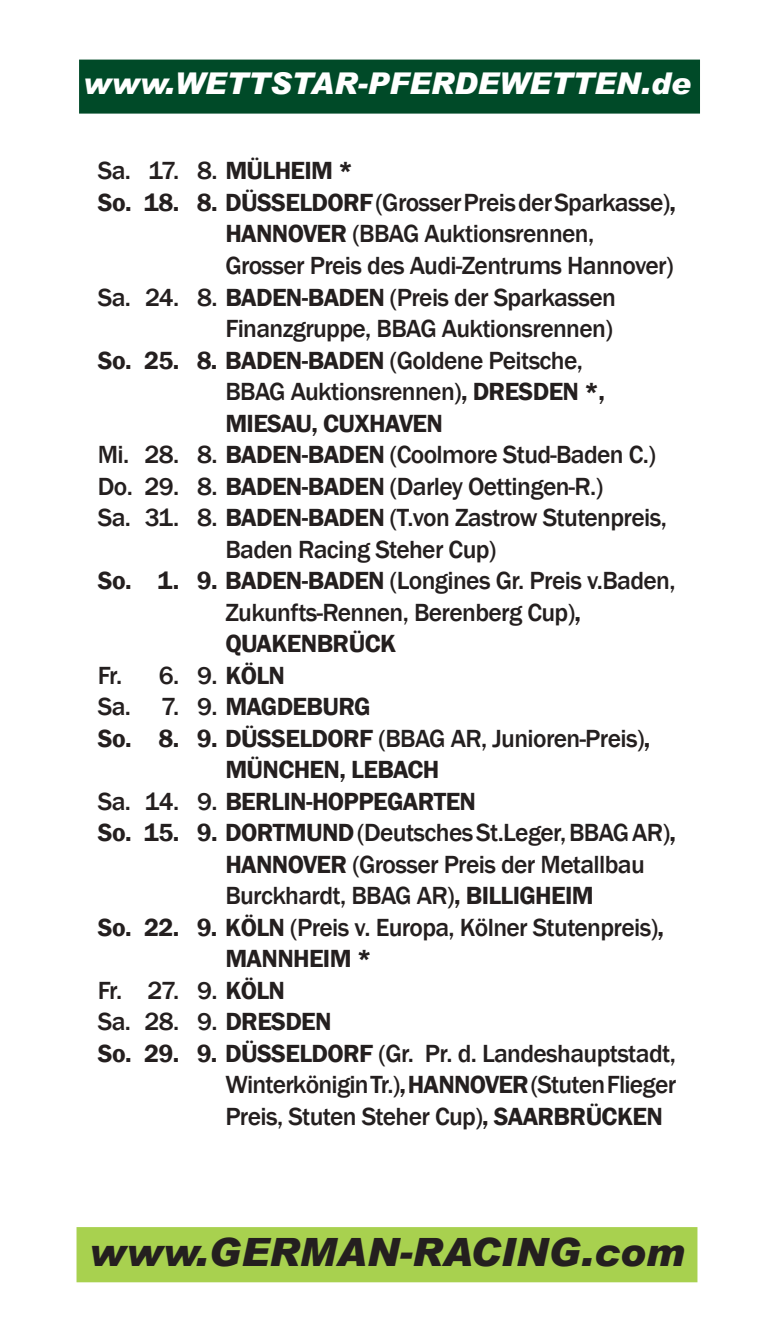
<style>
.page{position:relative;width:774px;height:1344px;background:#fff}
.page>*{position:absolute;margin:0;border:0;box-sizing:border-box;transform-origin:0 0}
.t1{font:italic 900 39px "Arial";color:#241f1f}
.t2{font:italic 900 30px "Arial";color:#fff}
.t3{font:500 25.5px "Franklin Gothic";letter-spacing:-.025em;color:#241f1f}
.t4{font:600 25.5px "Franklin Gothic";letter-spacing:-.025em;color:#241f1f}
.s1{font-weight:600}
.s2{font-weight:500}
</style>
<div class="page">
<div style="left:77px;top:1227px;width:620px;height:55px;background:#a8d14f;border:3px solid #a8d14f"></div>
<div style="left:79px;top:60px;width:621px;height:54px;background:#004a28;border:3px solid #004a28"></div>
<p class="t2" style="left:83px;top:65px;width:609px">www.WETTSTAR-PFERDEWETTEN.de</p>
<p class="t3" style="left:98px;top:155px;width:257px">Sa. 17. 8. <span class="s1">MÜLHEIM *</span></p>
<p class="t3" style="left:98px;top:187px;width:580px"><span class="s1">So. 18. 8. DÜSSELDORF</span> (Grosser Preis der Sparkasse)<span class="s1">,</span></p>
<p class="t3" style="left:225px;top:218px;width:370px"><span class="s1">HANNOVER</span> (BBAG Auktionsrennen,</p>
<p class="t3" style="left:225px;top:250px;width:450px">Grosser Preis des Audi-Zentrums Hannover)</p>
<p class="t3" style="left:98px;top:281px;width:520px">Sa. 24. 8. <span class="s1">BADEN-BADEN</span> (Preis der Sparkassen</p>
<p class="t3" style="left:225px;top:313px;width:389px">Finanzgruppe, BBAG Auktionsrennen)</p>
<p class="t4" style="left:98px;top:344px;width:487px">So. 25. 8. BADEN-BADEN <span class="s2">(Goldene Peitsche,</span></p>
<p class="t3" style="left:225px;top:376px;width:381px">BBAG Auktionsrennen)<span class="s1">, DRESDEN *,</span></p>
<p class="t4" style="left:225px;top:407px;width:219px">MIESAU, CUXHAVEN</p>
<p class="t3" style="left:98px;top:439px;width:560px">Mi. 28. 8. <span class="s1">BADEN-BADEN</span> (Coolmore Stud-Baden C.)</p>
<p class="t3" style="left:98px;top:470px;width:507px">Do. 29. 8. <span class="s1">BADEN-BADEN</span> (Darley Oettingen-R.)</p>
<p class="t3" style="left:98px;top:502px;width:570px">Sa. 31. 8. <span class="s1">BADEN-BADEN</span> (T.von Zastrow Stutenpreis,</p>
<p class="t3" style="left:225px;top:533px;width:273px">Baden Racing Steher Cup)</p>
<p class="t3" style="left:98px;top:565px;width:579px"><span class="s1">So. 1. 9. BADEN-BADEN</span> (Longines Gr. Preis v.Baden,</p>
<p class="t3" style="left:225px;top:596px;width:357px">Zukunfts-Rennen, Berenberg Cup)<span class="s1">,</span></p>
<p class="t4" style="left:225px;top:628px;width:172px">QUAKENBRÜCK</p>
<p class="t3" style="left:98px;top:659px;width:189px">Fr. 6. 9. <span class="s1">KÖLN</span></p>
<p class="t4" style="left:98px;top:691px;width:274px"><span class="s2">Sa. 7. 9.</span> MAGDEBURG</p>
<p class="t3" style="left:98px;top:722px;width:554px"><span class="s1">So. 8. 9. DÜSSELDORF</span> (BBAG AR, Junioren-Preis)<span class="s1">,</span></p>
<p class="t4" style="left:225px;top:754px;width:216px">MÜNCHEN, LEBACH</p>
<p class="t4" style="left:98px;top:785px;width:380px"><span class="s2">Sa. 14. 9.</span> BERLIN-HOPPEGARTEN</p>
<p class="t3" style="left:98px;top:817px;width:580px"><span class="s1">So. 15. 9. DORTMUND</span> (Deutsches St.Leger, BBAG AR)<span class="s1">,</span></p>
<p class="t3" style="left:225px;top:848px;width:421px"><span class="s1">HANNOVER</span> (Grosser Preis der Metallbau</p>
<p class="t3" style="left:225px;top:880px;width:370px">Burckhardt, BBAG AR)<span class="s1">, BILLIGHEIM</span></p>
<p class="t3" style="left:98px;top:911px;width:568px"><span class="s1">So. 22. 9. KÖLN</span> (Preis v. Europa, Kölner Stutenpreis)<span class="s1">,</span></p>
<p class="t4" style="left:225px;top:943px;width:148px">MANNHEIM *</p>
<p class="t3" style="left:98px;top:974px;width:189px">Fr. 27. 9. <span class="s1">KÖLN</span></p>
<p class="t3" style="left:98px;top:1006px;width:235px">Sa. 28. 9. <span class="s1">DRESDEN</span></p>
<p class="t3" style="left:98px;top:1037px;width:579px"><span class="s1">So. 29. 9. DÜSSELDORF</span> (Gr. Pr. d. Landeshauptstadt,</p>
<p class="t3" style="left:225px;top:1069px;width:452px">Winterkönigin Tr.)<span class="s1">, HANNOVER</span> (Stuten Flieger</p>
<p class="t3" style="left:225px;top:1100px;width:439px">Preis, Stuten Steher Cup)<span class="s1">, SAARBRÜCKEN</span></p>
<h1 class="t1" style="left:89px;top:1228px;width:597px">www.GERMAN-RACING.com</h1>
</div>
